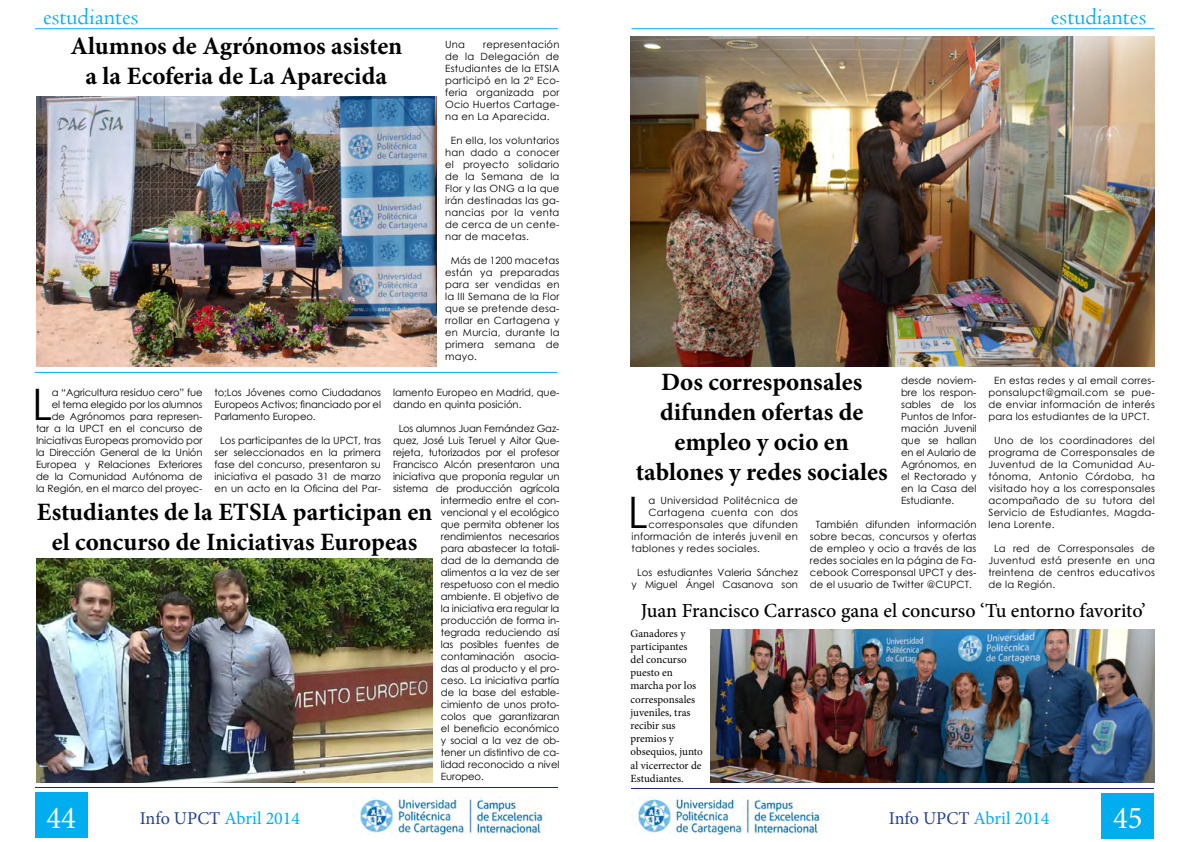
<style>
.page{position:relative;width:1191px;height:842px;background:#fff}
.page>*{position:absolute;margin:0;border:0;box-sizing:border-box;transform-origin:0 0}
.t1{font:43.4px "Century Gothic";color:#000}
.t2{font:31.8px "Minion Pro";color:#fff;scale:.96 1}
.t3{font:700 25px/30px "Minion Pro";color:#000;text-align:center}
.t4{font:24px "Centaur";color:#00aeef}
.t5{font:500 20px "Minion Pro";letter-spacing:-.005em;color:#000}
.t6{font:18px "Minion Pro";color:#00aeef}
.t7{font:11px/13.2px "Minion Pro";color:#000}
.t8{font:10px/12px "Century Gothic";letter-spacing:-.01em;color:#000;text-align:justify}
.t9{font:10px/12px "Century Gothic";letter-spacing:.02em;color:#000;text-align:center}
.t10{font:10px/12px "Century Gothic";letter-spacing:.01em;color:#000;text-align:center}
.s1{color:#25408f}
</style>
<div class="page">
<div style="left:35px;top:793px;width:52px;height:45px;background:#00aeef"></div>
<div style="left:1101px;top:793px;width:53px;height:46px;background:#00aeef"></div>
<hr style="left:36px;top:787px;width:522px;height:1px;background:#1d2b7a">
<hr style="left:631px;top:788px;width:523px;height:1px;background:#1d2b7a">
<hr style="left:35px;top:28px;width:523px;height:1px;background:#00aeef">
<hr style="left:631px;top:28px;width:523px;height:1px;background:#00aeef">
<img style="left:360px;top:797px;width:185px;height:39px">
<img style="left:638px;top:797px;width:184px;height:39px">
<img style="left:36px;top:96px;width:401px;height:270px">
<hr style="left:35px;top:372px;width:522px;height:1px;background:#00aeef">
<img style="left:37px;top:559px;width:395px;height:224px">
<img style="left:631px;top:36px;width:523px;height:330px">
<img style="left:710px;top:629px;width:444px;height:154px">
<h3 class="t4" style="left:43px;top:2px;width:97px">estudiantes</h3>
<h3 class="t4" style="left:1050px;top:2px;width:97px">estudiantes</h3>
<p class="t8" style="left:445px;top:38px;width:21px">Una</p>
<h3 class="t3" style="left:70px;top:31px;width:333px">Alumnos de Agrónomos asisten a la Ecoferia de La Aparecida</h3>
<p class="t8" style="left:445px;top:38px;width:116px;text-indent:38px">representación de la Delegación de Estudiantes de la ETSIA participó en la 2º Eco&shy;feria organizada por Ocio Huertos Cartage&shy;na en La Aparecida.</p>
<p class="t8" style="left:445px;top:134px;width:116px;text-indent:6px">En ella, los voluntarios han dado a conocer el proyecto solidario de la Semana de la Flor y las ONG a la que irán destinadas las ga&shy;nancias por la venta de cerca de un cente&shy;nar de macetas.</p>
<p class="t8" style="left:445px;top:254px;width:116px;text-indent:6px">Más de 1200 macetas están ya preparadas para ser vendidas en la III Semana de la Flor que se pretende desa&shy;rrollar en Cartagena y en Murcia, durante la primera semana de mayo.</p>
<h3 class="t3" style="left:636px;top:367px;width:253px">Dos corresponsales difunden ofertas de empleo y ocio en tablones y redes sociales</h3>
<p class="t8" style="left:901px;top:374px;width:77px">desde noviem&shy;bre los respon&shy;sables de los Puntos de Infor&shy;mación Juvenil que se hallan en el Aulario de Agrónomos, en el Rectorado y en la Casa del Estudiante.</p>
<p class="t10" style="left:810px;top:518px;width:168px">También difunden información sobre becas, concursos y ofertas de empleo y ocio a través de las redes sociales en la página de Fa&shy;cebook Corresponsal UPCT y des&shy;de el usuario de Twitter @CUPCT.</p>
<p class="t9" style="left:988px;top:374px;width:168px">En estas redes y al email corres&shy;ponsalupct@gmail.com se pue&shy;de enviar información de interés para los estudiantes de la UPCT.</p>
<p class="t8" style="left:988px;top:434px;width:168px;text-indent:6px">Uno de los coordinadores del programa de Corresponsales de Juventud de la Comunidad Au&shy;tónoma, Antonio Córdoba, ha visitado hoy a los corresponsales acompañado de su tutora del Servicio de Estudiantes, Magda&shy;lena Lorente.</p>
<p class="t8" style="left:988px;top:542px;width:168px;text-indent:6px">La red de Corresponsales de Juventud está presente en una treintena de centros educativos de la Región.</p>
<p class="t8" style="left:36px;top:386px;width:168px;text-align:right">a “Agricultura residuo cero” fue<br>el tema elegido por los alumnos<br>de Agrónomos para represen-<br>tar a la UPCT en el concurso de<br>Iniciativas Europeas promovido por la Dirección General de la Unión<br>Europea y Relaciones Exteriores de la Comunidad Autónoma de la Región, en el marco del proyec-</p>
<p class="t8" style="left:214px;top:386px;width:168px">to;Los Jóvenes como Ciudadanos Europeos Activos; financiado por el Parlamento Europeo.</p>
<p class="t8" style="left:393px;top:386px;width:168px">lamento Europeo en Madrid, que&shy;dando en quinta posición.</p>
<p class="t8" style="left:399px;top:422px;width:162px">Los alumnos Juan Fernández Gaz-</p>
<p class="t8" style="left:393px;top:434px;width:168px">quez, José Luis Teruel y Aitor Que-</p>
<p class="t8" style="left:393px;top:446px;width:168px">rejeta, tutorizados por el profesor</p>
<p class="t8" style="left:393px;top:458px;width:168px">Francisco Alcón presentaron una</p>
<p class="t8" style="left:393px;top:470px;width:168px">iniciativa que proponía regular un</p>
<p class="t8" style="left:393px;top:482px;width:168px">sistema de producción agrícola</p>
<p class="t8" style="left:441px;top:494px;width:120px">intermedio entre el con-</p>
<p class="t8" style="left:441px;top:506px;width:120px">vencional y el ecológico</p>
<p class="t8" style="left:441px;top:518px;width:120px">que permita obtener los</p>
<p class="t8" style="left:441px;top:530px;width:120px">rendimientos necesarios</p>
<p class="t8" style="left:441px;top:542px;width:120px">para abastecer la totali-</p>
<p class="t8" style="left:441px;top:554px;width:120px">dad de la demanda de</p>
<p class="t8" style="left:441px;top:566px;width:120px">alimentos a la vez de ser</p>
<p class="t8" style="left:441px;top:578px;width:120px">respetuoso con el medio</p>
<p class="t8" style="left:441px;top:590px;width:120px">ambiente. El objetivo de</p>
<p class="t8" style="left:441px;top:602px;width:120px">la iniciativa era regular la</p>
<p class="t8" style="left:441px;top:614px;width:120px">producción de forma in-</p>
<p class="t8" style="left:441px;top:626px;width:120px">tegrada reduciendo así</p>
<p class="t8" style="left:441px;top:638px;width:120px">las posibles fuentes de</p>
<p class="t8" style="left:441px;top:650px;width:120px">contaminación asocia-</p>
<p class="t8" style="left:441px;top:662px;width:120px">das al producto y el pro-</p>
<p class="t8" style="left:441px;top:674px;width:120px">ceso. La iniciativa partía</p>
<p class="t8" style="left:441px;top:686px;width:120px">de la base del estable-</p>
<p class="t8" style="left:441px;top:698px;width:120px">cimiento de unos proto-</p>
<p class="t8" style="left:441px;top:710px;width:120px">colos que garantizaran</p>
<p class="t8" style="left:441px;top:722px;width:120px">el beneficio económico</p>
<p class="t8" style="left:441px;top:734px;width:120px">y social a la vez de ob-</p>
<p class="t8" style="left:441px;top:746px;width:120px">tener un distintivo de ca-</p>
<p class="t8" style="left:441px;top:758px;width:120px">lidad reconocido a nivel</p>
<p class="t8" style="left:441px;top:770px;width:44px">Europeo.</p>
<h1 class="t1" style="left:32px;top:374px;width:22px">L</h1>
<p class="t8" style="left:214px;top:434px;width:168px;text-align:center">Los participantes de la UPCT, tras ser seleccionados en la primera fase del concurso, presentaron su iniciativa el pasado 31 de marzo en un acto en la Oficina del Par-</p>
<h3 class="t3" style="left:37px;top:496px;width:397px">Estudiantes de la ETSIA participan en el concurso de Iniciativas Europeas</h3>
<h1 class="t1" style="left:627px;top:482px;width:22px">L</h1>
<p class="t9" style="left:648px;top:494px;width:151px">a Universidad Politécnica de</p>
<p class="t9" style="left:648px;top:506px;width:151px">Cartagena cuenta con dos</p>
<p class="t9" style="left:648px;top:518px;width:151px">corresponsales que difunden</p>
<p class="t9" style="left:631px;top:530px;width:168px">información de interés juvenil en</p>
<p class="t9" style="left:631px;top:542px;width:130px">tablones y redes sociales.</p>
<p class="t8" style="left:631px;top:566px;width:168px;text-align:center">Los estudiantes Valeria Sánchez y Miguel Ángel Casanova son</p>
<h3 class="t5" style="left:640px;top:597px;width:506px">Juan Francisco Carrasco gana el concurso ‘Tu entorno favorito’</h3>
<p class="t7" style="left:630px;top:626px;width:74px">Ganadores y participantes del concurso puesto en marcha por los corresponsales juveniles, tras recibir sus premios y obsequios, junto al vicerrector de<br>Estudiantes.</p>
<h2 class="t2" style="left:47px;top:797px;width:32px">44</h2>
<h2 class="t2" style="left:1113px;top:797px;width:32px">45</h2>
<h3 class="t6" style="left:140px;top:806px;width:162px"><span class="s1">Info UPCT</span> Abril 2014</h3>
<h3 class="t6" style="left:889px;top:806px;width:162px"><span class="s1">Info UPCT</span> Abril 2014</h3>
</div>
